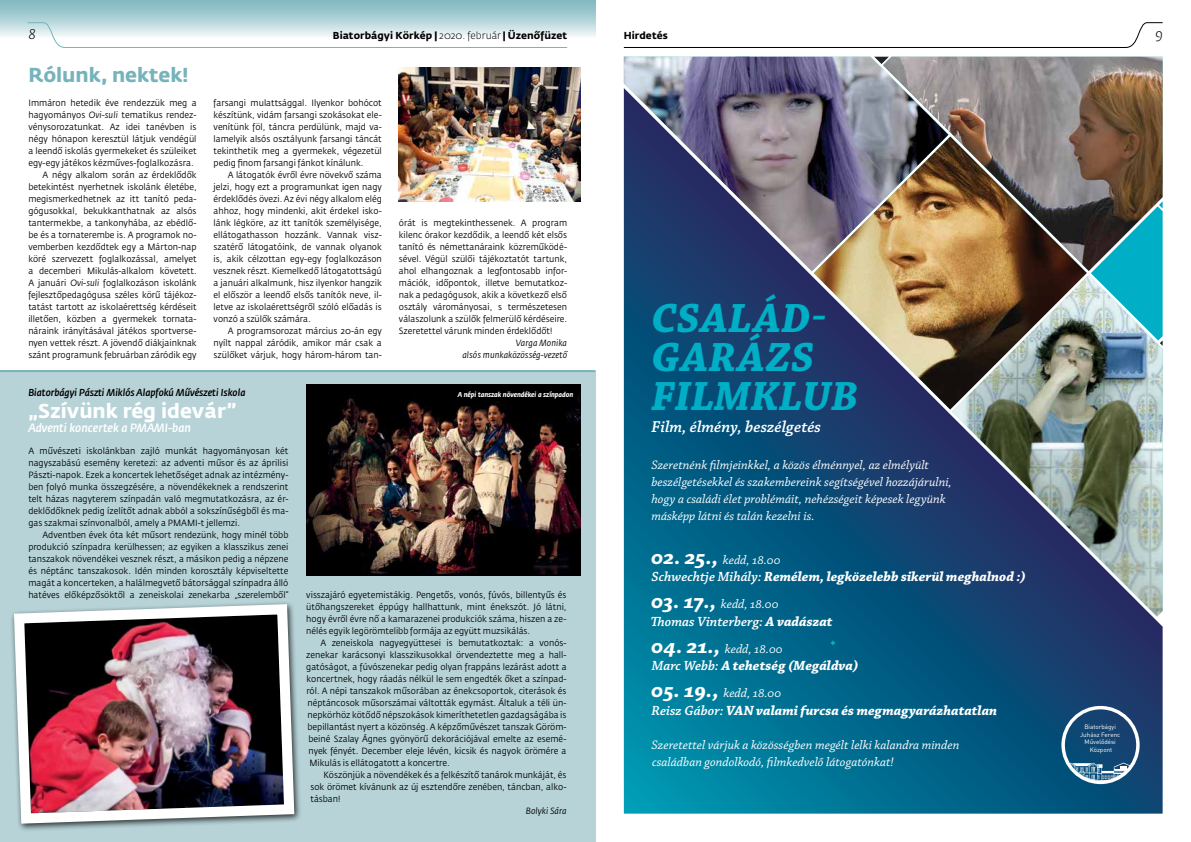
<style>
.page{position:relative;width:1191px;height:842px;background:#fff}
.page>*{position:absolute;margin:0;border:0;box-sizing:border-box;transform-origin:0 0}
.t1{font:italic 700 43px/39px "Chaparral Pro";color:#00aec5}
.t2{font:700 20px "Fedra Sans Std";color:#fff}
.t3{font:700 20px "Fedra Sans Std";color:#76b3bb}
.t4{font:italic 600 16.6px "Chaparral Pro";color:#fff}
.t5{font:italic 700 14px "Chaparral Pro";color:#fff}
.t6{font:italic 600 14px "Chaparral Pro";color:#fff}
.t7{font:italic 300 14px "Fedra Sans Std";color:#000}
.t8{font:italic 13px/17px "Chaparral Pro";color:#fff}
.t9{font:italic 500 12px "Fedra Sans Std";color:#fff;scale:.95 1}
.t10{font:700 10px "Fedra Sans Std";letter-spacing:.005em;color:#000}
.t11{font:italic 500 10px "Fedra Sans Std";color:#000;scale:.95 1}
.t12{font:9px/12px "Fedra Sans Std";color:#000;text-align:justify;scale:.95 1}
.t13{font:italic 9px/12px "Fedra Sans Std";letter-spacing:.005em;color:#000;text-align:right;scale:.95 1}
.t14{font:italic 700 7px "Fedra Sans Std";color:#fff;scale:.95 1}
.t15{font:6.3px/7.5px "DIN Pro";color:#fff;text-align:center}
.s1{font-weight:300}
.s2{font-style:italic}
.s3{font-weight:700;font-size:22px}
.s4{font-weight:600}
.s5{font-weight:700}
</style>
<div class="page">
<div style="left:0;top:371px;width:595px;height:471px;background:#b7d3d7"></div>
<div style="left:0;top:0;width:595px;height:38px;background:linear-gradient(to bottom,#77b4bc,#eef5f6)"></div>
<svg style="left:27px;top:22px;width:541px;height:26px"></svg>
<svg style="left:623px;top:22px;width:540px;height:26px"></svg>
<hr style="left:0;top:370px;width:595px;height:2px;background:#76b3bb">
<img style="left:624px;top:57px;width:259px;height:31px">
<img style="left:883px;top:57px;width:279px;height:31px">
<img style="left:624px;top:88px;width:538px;height:726px">
<svg style="left:1068px;top:763px;width:63px;height:18px"></svg>
<div style="left:1061px;top:706px;width:78px;height:78px;border:3px solid #fff;border-radius:50%"></div>
<svg style="left:830px;top:640px;width:5px;height:5px"></svg>
<svg style="left:1090px;top:201px;width:72px;height:145px"></svg>
<img style="left:306px;top:384px;width:274px;height:192px">
<img style="left:399px;top:67px;width:181px;height:134px">
<img style="left:11px;top:602px;width:288px;height:227px">
<h3 class="t7" style="left:28px;top:26px;width:9px">8</h3>
<p class="t10" style="left:333px;top:30px;width:236px">Biatorbágyi Körkép | <span class="s1">2020. február</span> | Üzenőfüzet</p>
<p class="t10" style="left:624px;top:30px;width:46px">Hirdetés</p>
<h3 class="t7" style="left:1155px;top:26px;width:9px">9</h3>
<h2 class="t3" style="left:28px;top:63px;width:162px">Rólunk, nektek!</h2>
<p class="t12" style="left:28px;top:97px;width:179px">Immáron hetedik éve rendezzük meg a</p>
<p class="t12" style="left:28px;top:109px;width:179px">hagyományos <span class="s2">Ovi-suli</span> tematikus rendez-</p>
<p class="t12" style="left:28px;top:121px;width:179px">vénysorozatunkat. Az idei tanévben is</p>
<p class="t12" style="left:28px;top:133px;width:179px">négy hónapon keresztül látjuk vendégül</p>
<p class="t12" style="left:28px;top:145px;width:179px">a leendő iskolás gyermekeket és szüleiket</p>
<p class="t12" style="left:28px;top:157px;width:175px">egy-egy játékos kézműves-foglalkozásra.</p>
<p class="t12" style="left:43px;top:169px;width:164px">A négy alkalom során az érdeklődők</p>
<p class="t12" style="left:28px;top:181px;width:179px">betekintést nyerhetnek iskolánk életébe,</p>
<p class="t12" style="left:28px;top:193px;width:179px">megismerkedhetnek az itt tanító peda-</p>
<p class="t12" style="left:28px;top:205px;width:179px">gógusokkal, bekukkanthatnak az alsós</p>
<p class="t12" style="left:28px;top:217px;width:179px">tantermekbe, a tankonyhába, az ebédlő-</p>
<p class="t12" style="left:28px;top:229px;width:179px">be és a tornaterembe is. A programok no-</p>
<p class="t12" style="left:28px;top:241px;width:179px">vemberben kezdődtek egy a Márton-nap</p>
<p class="t12" style="left:28px;top:253px;width:179px">köré szervezett foglalkozással, amelyet</p>
<p class="t12" style="left:28px;top:265px;width:179px">a decemberi Mikulás-alkalom követett.</p>
<p class="t12" style="left:28px;top:277px;width:179px">A januári <span class="s2">Ovi-suli</span> foglalkozáson iskolánk</p>
<p class="t12" style="left:28px;top:289px;width:179px">fejlesztőpedagógusa széles körű tájékoz-</p>
<p class="t12" style="left:28px;top:301px;width:179px">tatást tartott az iskolaérettség kérdéseit</p>
<p class="t12" style="left:28px;top:313px;width:179px">illetően, közben a gyermekek tornata-</p>
<p class="t12" style="left:28px;top:325px;width:179px">náraink irányításával játékos sportverse-</p>
<p class="t12" style="left:28px;top:337px;width:179px">nyen vettek részt. A jövendő diákjainknak</p>
<p class="t12" style="left:28px;top:349px;width:179px">szánt programunk februárban záródik egy</p>
<p class="t12" style="left:214px;top:97px;width:179px">farsangi mulattsággal. Ilyenkor bohócot készítünk, vidám farsangi szokásokat ele&shy;venítünk föl, táncra perdülünk, majd va&shy;lamelyik alsós osztályunk farsangi táncát tekinthetik meg a gyermekek, végezetül pedig finom farsangi fánkot kínálunk.</p>
<p class="t12" style="left:214px;top:169px;width:179px;text-indent:14px">A látogatók évről évre növekvő száma jelzi, hogy ezt a programunkat igen nagy érdeklődés övezi. Az évi négy alkalom elég ahhoz, hogy mindenki, akit érdekel isko&shy;lánk légköre, az itt tanítók személyisége, ellátogathasson hozzánk. Vannak vis - szatérő látogatóink, de vannak olyanok is, akik célzottan egy-egy foglalkozáson vesznek részt. Kiemelkedő látogatottságú a januári alkalmunk, hisz ilyenkor hangzik el először a leendő elsős tanítók neve, il&shy;letve az iskolaérettségről szóló előadás is vonzó a szülők számára.</p>
<p class="t12" style="left:214px;top:325px;width:179px;text-indent:14px">A programsorozat március 20-án egy nyílt nappal záródik, amikor már csak a szülőket várjuk, hogy három-három tan-</p>
<p class="t12" style="left:399px;top:217px;width:179px">órát is megtekinthessenek. A program kilenc órakor kezdődik, a leendő két elsős tanító és némettanáraink közreműködé&shy;sével. Végül szülői tájékoztatót tartunk, ahol elhangoznak a legfontosabb infor&shy;mációk, időpontok, illetve bemutatkoz&shy;nak a pedagógusok, akik a következő első osztály várományosai, s természetesen válaszolunk a szülők felmerülő kérdéseire.<br>Szeretettel várunk minden érdeklődőt!</p>
<p class="t13" style="left:462px;top:337px;width:112px">Varga Monika<br>alsós munkaközösség-vezető</p>
<p class="t14" style="left:458px;top:390px;width:123px">A népi tanszak növendékei a színpadon</p>
<p class="t11" style="left:28px;top:386px;width:230px">Biatorbágyi Pászti Miklós Alapfokú Művészeti Iskola</p>
<h2 class="t2" style="left:28px;top:399px;width:210px">„Szívünk rég idevár”</h2>
<h3 class="t9" style="left:28px;top:420px;width:173px">Adventi koncertek a PMAMI-ban</h3>
<p class="t12" style="left:28px;top:445px;width:275px">A művészeti iskolánkban zajló munkát hagyományosan két nagyszabású esemény keretezi: az adventi műsor és az áprilisi Pászti-napok. Ezek a koncertek lehetőséget adnak az intézmény&shy;ben folyó munka összegzésére, a növendékeknek a rendszerint telt házas nagyterem színpadán való megmutatkozásra, az ér&shy;deklődőknek pedig ízelítőt adnak abból a sokszínűségből és ma&shy;gas szakmai színvonalból, amely a PMAMI-t jellemzi.</p>
<p class="t12" style="left:28px;top:529px;width:275px;text-indent:14px">Adventben évek óta két műsort rendezünk, hogy minél több produkció színpadra kerülhessen; az egyiken a klasszikus zenei tanszakok növendékei vesznek részt, a másikon pedig a népzene és néptánc tanszakosok. Idén minden korosztály képviseltette magát a koncerteken, a halálmegvető bátorsággal színpadra álló hatéves előképzősöktől a zeneiskolai zenekarba „szerelemből”</p>
<p class="t12" style="left:306px;top:589px;width:276px">visszajáró egyetemistákig. Pengetős, vonós, fúvós, billentyűs és ütőhangszereket éppúgy hallhattunk, mint énekszót. Jó látni, hogy évről évre nő a kamarazenei produkciók száma, hiszen a ze&shy;nélés egyik legörömtelibb formája az együtt muzsikálás.</p>
<p class="t12" style="left:320px;top:637px;width:260px">A zeneiskola nagyegyüttesei is bemutatkoztak: a vonós-</p>
<p class="t12" style="left:306px;top:649px;width:275px">zenekar karácsonyi klasszikusokkal örvendeztette meg a hall-</p>
<p class="t12" style="left:306px;top:661px;width:275px">gatóságot, a fúvószenekar pedig olyan frappáns lezárást adott a</p>
<p class="t12" style="left:306px;top:673px;width:275px">koncertnek, hogy ráadás nélkül le sem engedték őket a színpad-</p>
<p class="t12" style="left:306px;top:685px;width:275px">ról. A népi tanszakok műsorában az énekcsoportok, citerások és</p>
<p class="t12" style="left:307px;top:697px;width:274px">néptáncosok műsorszámai váltották egymást. Általuk a téli ün-</p>
<p class="t12" style="left:307px;top:709px;width:274px">nepkörhöz kötődő népszokások kimeríthetetlen gazdagságába is</p>
<p class="t12" style="left:307px;top:721px;width:274px">bepillantást nyert a közönség. A képzőművészet tanszak Göröm-</p>
<p class="t12" style="left:308px;top:733px;width:273px">beiné Szalay Ágnes gyönyörű dekorációjával emelte az esemé-</p>
<p class="t12" style="left:308px;top:745px;width:273px">nyek fényét. December eleje lévén, kicsik és nagyok örömére a</p>
<p class="t12" style="left:309px;top:757px;width:149px">Mikulás is ellátogatott a koncertre.</p>
<p class="t12" style="left:324px;top:769px;width:257px">Köszönjük a növendékek és a felkészítő tanárok munkáját, és</p>
<p class="t12" style="left:310px;top:781px;width:271px">sok örömet kívánunk az új esztendőre zenében, táncban, alko-</p>
<p class="t12" style="left:310px;top:793px;width:33px">tásban!</p>
<p class="t13" style="left:526px;top:805px;width:44px">Bolyki Sára</p>
<h1 class="t1" style="left:651px;top:301px;width:208px">család&shy;garázs filmklub</h1>
<h3 class="t4" style="left:651px;top:418px;width:171px">Film, élmény, beszélgetés</h3>
<h3 class="t8" style="left:651px;top:457px;width:302px">Szeretnénk filmjeinkkel, a közös élménnyel, az elmélyült beszélgetésekkel és szakembereink segítségével hozzájárulni, hogy a családi élet problémáit, nehézségeit képesek legyünk másképp látni és talán kezelni is.</h3>
<h3 class="t8" style="left:651px;top:551px;width:131px"><span class="s3">02. 25.,</span> kedd, 18.00</h3>
<h3 class="t5" style="left:651px;top:569px;width:376px"><span class="s4">Schwechtje Mihály:</span> remélem, legközelebb sikerül meghalnod :)</h3>
<h3 class="t8" style="left:651px;top:596px;width:129px"><span class="s3">03. 17.,</span> kedd, 18.00</h3>
<h3 class="t6" style="left:651px;top:614px;width:183px">Thomas Vinterberg: <span class="s5">a vadászat</span></h3>
<h3 class="t8" style="left:651px;top:640px;width:133px"><span class="s3">04. 21.,</span> kedd, 18.00</h3>
<h3 class="t5" style="left:651px;top:658px;width:208px"><span class="s4">Marc Webb:</span> a tehetség (megáldva)</h3>
<h3 class="t8" style="left:651px;top:685px;width:132px"><span class="s3">05. 19.,</span> kedd, 18.00</h3>
<h3 class="t5" style="left:651px;top:702px;width:347px"><span class="s4">Reisz Gábor:</span> VaN valami furcsa és megmagyarázhatatlan</h3>
<h3 class="t8" style="left:651px;top:737px;width:309px">Szeretettel várjuk a közösségben megélt lelki kalandra minden családban gondolkodó, filmkedvelő látogatónkat!</h3>
<p class="t15" style="left:1080px;top:723px;width:42px">Biatorbágyi<br>Juhász Ferenc<br>Művelődési<br>Központ</p>
</div>
